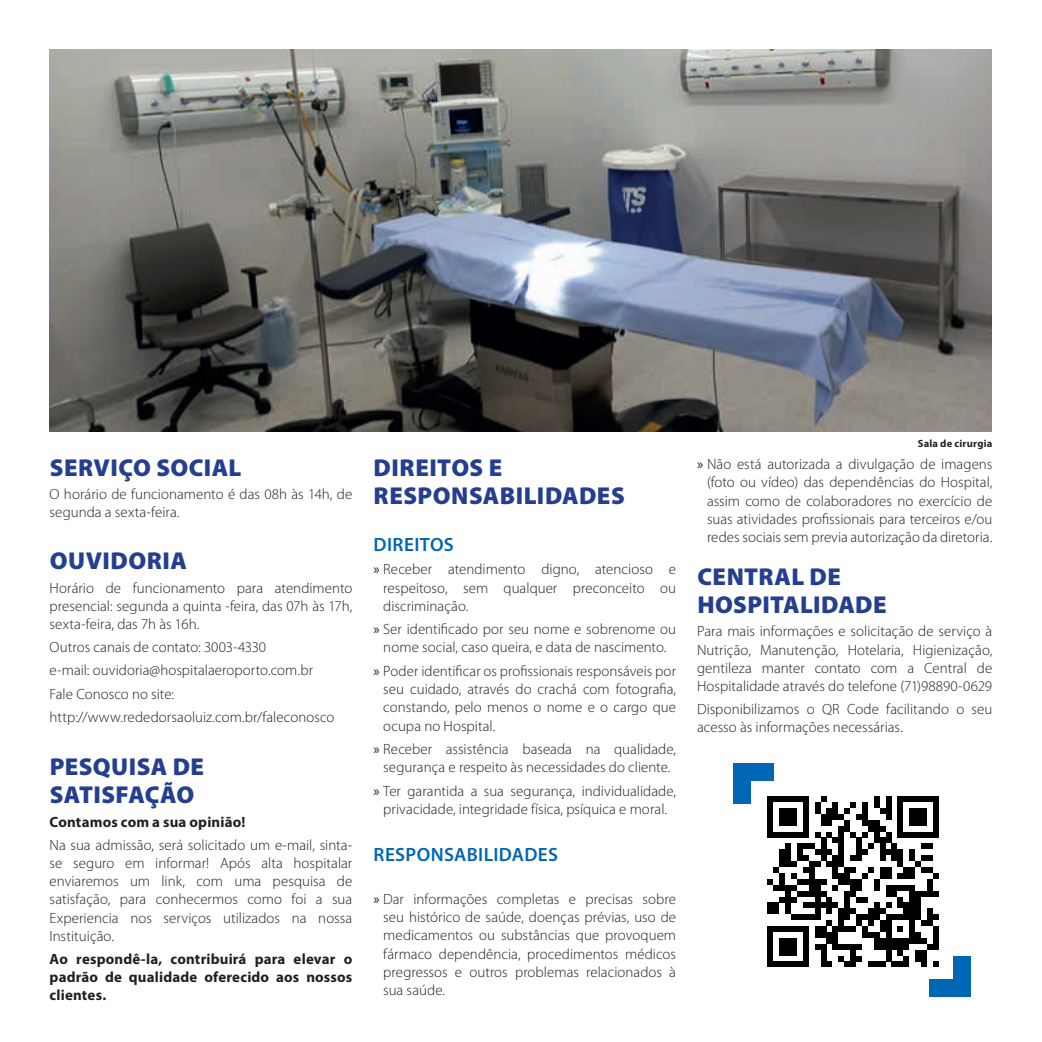
<style>
.page{position:relative;width:1042px;height:1042px;background:#fff}
.page>*{position:absolute;margin:0;border:0;box-sizing:border-box;transform-origin:0 0}
.t1{font:900 24.5px/28px "Myriad Pro";letter-spacing:.015em;color:#253f8e}
.t2{font:600 19.25px "Myriad Pro";letter-spacing:.02em;color:#0166b3}
.t3{font:300 14.88px/18.4px "Myriad Pro";letter-spacing:.005em;color:#231f20;text-align:justify}
.t4{font:700 14.88px/18.2px "Myriad Pro";letter-spacing:.01em;color:#231f20;text-align:justify}
.t5{font:700 10.5px "Myriad Pro";letter-spacing:.025em;color:#231f20}
.s1{font-weight:400}
</style>
<div class="page">
<img style="left:50px;top:50px;width:941px;height:382px">
<div style="left:733px;top:763px;width:17px;height:41px;background:#0166b3"></div>
<div style="left:733px;top:763px;width:41px;height:18px;background:#0166b3"></div>
<div style="left:953px;top:956px;width:17px;height:41px;background:#0166b3"></div>
<div style="left:929px;top:980px;width:41px;height:17px;background:#0166b3"></div>
<svg style="left:767px;top:796px;width:171px;height:171px"></svg>
<h1 class="t1" style="left:50px;top:454px;width:193px">SERVIÇO SOCIAL</h1>
<p class="t3" style="left:50px;top:485px;width:304px">O horário de funcionamento é das 08h às 14h, de segunda a sexta-feira.</p>
<h1 class="t1" style="left:50px;top:547px;width:139px">OUVIDORIA</h1>
<p class="t3" style="left:50px;top:579px;width:304px">Horário de funcionamento para atendimento presencial: segunda a quinta -feira, das 07h às 17h, sexta-feira, das 7h às 16h.</p>
<p class="t3" style="left:50px;top:636px;width:286px;line-height:23.1px;text-align:left">Outros canais de contato: 3003-4330<br>e-mail: ouvidoria@hospitalaeroporto.com.br Fale Conosco no site: http://www.rededorsaoluiz.com.br/faleconosco</p>
<h1 class="t1" style="left:50px;top:753px;width:156px">PESQUISA DE<br>SATISFAÇÃO</h1>
<p class="t4" style="left:50px;top:812px;width:197px">Contamos com a sua opinião!</p>
<p class="t3" style="left:50px;top:836px;width:304px">Na sua admissão, será solicitado um e-mail, sinta&shy;se seguro em informar! Após alta hospitalar enviaremos um link, com uma pesquisa de satisfação, para conhecermos como foi a sua Experiencia nos serviços utilizados na nossa Instituição.</p>
<p class="t4" style="left:50px;top:950px;width:304px">Ao respondê-la, contribuirá para elevar o padrão de qualidade oferecido aos nossos clientes.</p>
<h1 class="t1" style="left:374px;top:454px;width:253px">DIREITOS E<br>RESPONSABILIDADES</h1>
<p class="t2" style="left:373px;top:534px;width:82px">DIREITOS</p>
<p class="t3" style="left:383px;top:560px;width:294px;text-indent:-10px"><span class="s1">»</span> Receber atendimento digno, atencioso e respeitoso, sem qualquer preconceito ou discriminação.</p>
<p class="t3" style="left:373px;top:620px;width:304px;text-align:center"><span class="s1">»</span> Ser identificado por seu nome e sobrenome ou nome social, caso queira, e data de nascimento.</p>
<p class="t3" style="left:383px;top:662px;width:294px;text-indent:-10px"><span class="s1">»</span> Poder identificar os profissionais responsáveis por seu cuidado, através do crachá com fotografia, constando, pelo menos o nome e o cargo que ocupa no Hospital.</p>
<p class="t3" style="left:373px;top:740px;width:304px;text-align:center"><span class="s1">»</span> Receber assistência baseada na qualidade, segurança e respeito às necessidades do cliente.</p>
<p class="t3" style="left:373px;top:782px;width:304px;text-align:center"><span class="s1">»</span> Ter garantida a sua segurança, individualidade, privacidade, integridade física, psíquica e moral.</p>
<p class="t2" style="left:373px;top:844px;width:186px">RESPONSABILIDADES</p>
<p class="t3" style="left:383px;top:889px;width:294px;text-indent:-10px"><span class="s1">»</span> Dar informações completas e precisas sobre seu histórico de saúde, doenças prévias, uso de medicamentos ou substâncias que provoquem fármaco dependência, procedimentos médicos pregressos e outros problemas relacionados à sua saúde.</p>
<p class="t5" style="left:918px;top:437px;width:76px">Sala de cirurgia</p>
<p class="t3" style="left:707px;top:455px;width:287px;text-indent:-10px"><span class="s1">»</span> Não está autorizada a divulgação de imagens (foto ou vídeo) das dependências do Hospital, assim como de colaboradores no exercício de suas atividades profissionais para terceiros e/ou redes sociais sem previa autorização da diretoria.</p>
<h1 class="t1" style="left:697px;top:563px;width:191px">CENTRAL DE<br>HOSPITALIDADE</h1>
<p class="t3" style="left:697px;top:622px;width:297px">Para mais informações e solicitação de serviço à Nutrição, Manutenção, Hotelaria, Higienização, gentileza manter contato com a Central de Hospitalidade através do telefone (71)98890-0629</p>
<p class="t3" style="left:697px;top:700px;width:297px">Disponibilizamos o QR Code facilitando o seu acesso às informações necessárias.</p>
</div>
